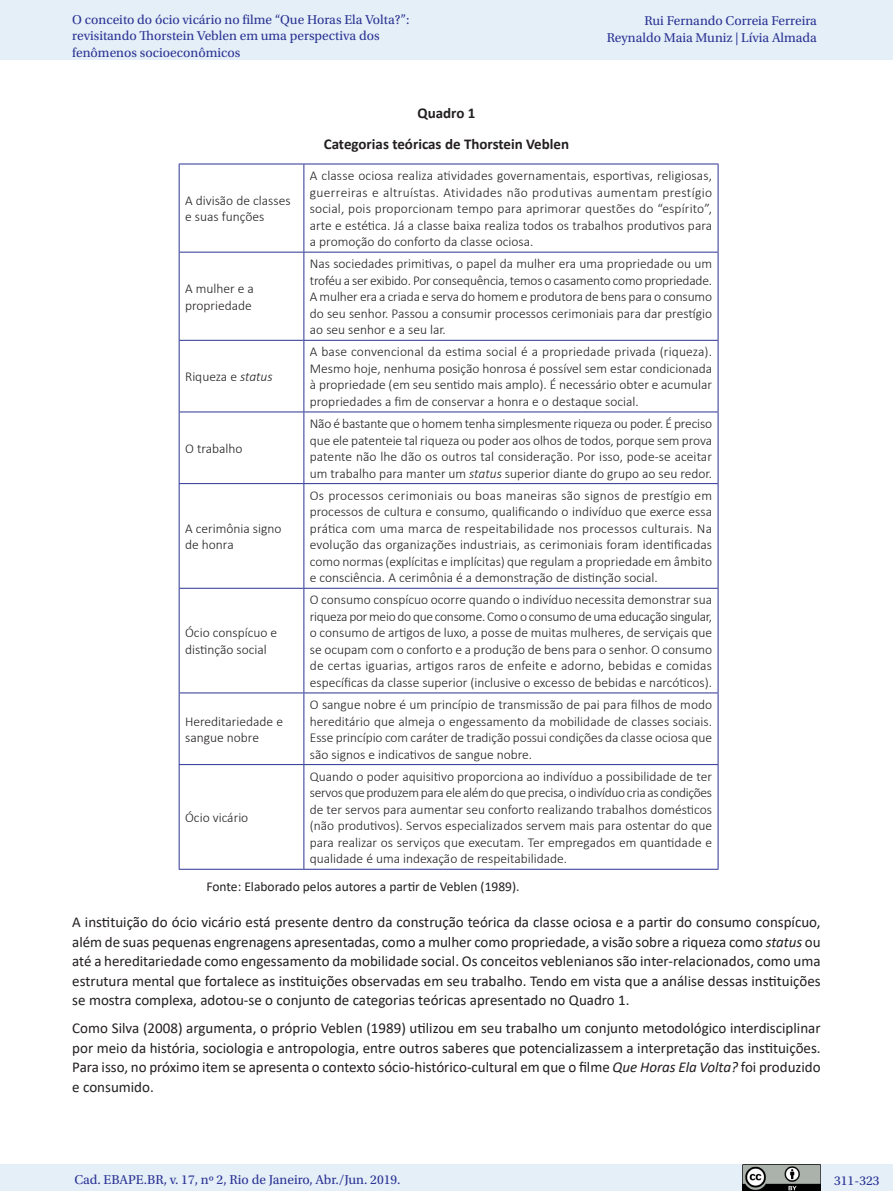
<style>
.page{position:relative;width:893px;height:1191px;background:#fff}
.page>*{position:absolute;margin:0;border:0;box-sizing:border-box;transform-origin:0 0}
._06_0_texto{font:15px/19.5px "Calibri";color:#231f20;text-align:justify}
._08_2_tabela_titulo{font:700 15px "Calibri";letter-spacing:-.005em;color:#231f20}
._08_2_tabela_texto_1{font:300 13.5px/16.5px "Calibri";color:#231f20;text-align:justify}
.t1{font:13.5px/16.5px "Utopia Std";color:#2b3393}
._08_2_tabela_fonte{font:13.5px "Calibri";color:#231f20}
.s1{font-style:italic}
</style>
<div class="page">
<div style="left:0;top:0;width:893px;height:60px;background:#e4eff8"></div>
<div style="left:0;top:1164px;width:893px;height:27px;background:#e4eff8"></div>
<img style="left:743px;top:1164px;width:78px;height:27px">
<hr style="left:179px;top:164px;width:125px;height:1px;background:#2b3393">
<hr style="left:179px;top:164px;width:1px;height:88px;background:#2b3393">
<hr style="left:304px;top:164px;width:414px;height:1px;background:#2b3393">
<hr style="left:303px;top:164px;width:1px;height:88px;background:#2b3393">
<hr style="left:718px;top:164px;width:1px;height:88px;background:#2b3393">
<hr style="left:179px;top:252px;width:125px;height:1px;background:#2b3393">
<hr style="left:179px;top:252px;width:1px;height:88px;background:#2b3393">
<hr style="left:304px;top:252px;width:414px;height:1px;background:#2b3393">
<hr style="left:303px;top:252px;width:1px;height:88px;background:#2b3393">
<hr style="left:718px;top:252px;width:1px;height:88px;background:#2b3393">
<hr style="left:179px;top:340px;width:125px;height:1px;background:#2b3393">
<hr style="left:179px;top:341px;width:1px;height:70px;background:#2b3393">
<hr style="left:304px;top:340px;width:414px;height:1px;background:#2b3393">
<hr style="left:303px;top:341px;width:1px;height:70px;background:#2b3393">
<hr style="left:718px;top:341px;width:1px;height:70px;background:#2b3393">
<hr style="left:179px;top:411px;width:125px;height:1px;background:#2b3393">
<hr style="left:179px;top:412px;width:1px;height:71px;background:#2b3393">
<hr style="left:304px;top:411px;width:414px;height:1px;background:#2b3393">
<hr style="left:303px;top:412px;width:1px;height:71px;background:#2b3393">
<hr style="left:718px;top:412px;width:1px;height:71px;background:#2b3393">
<hr style="left:179px;top:483px;width:125px;height:1px;background:#2b3393">
<hr style="left:179px;top:484px;width:1px;height:104px;background:#2b3393">
<hr style="left:304px;top:483px;width:414px;height:1px;background:#2b3393">
<hr style="left:303px;top:484px;width:1px;height:104px;background:#2b3393">
<hr style="left:718px;top:484px;width:1px;height:104px;background:#2b3393">
<hr style="left:179px;top:588px;width:125px;height:1px;background:#2b3393">
<hr style="left:179px;top:588px;width:1px;height:104px;background:#2b3393">
<hr style="left:304px;top:588px;width:414px;height:1px;background:#2b3393">
<hr style="left:303px;top:588px;width:1px;height:104px;background:#2b3393">
<hr style="left:718px;top:588px;width:1px;height:104px;background:#2b3393">
<hr style="left:179px;top:692px;width:125px;height:1px;background:#2b3393">
<hr style="left:179px;top:693px;width:1px;height:71px;background:#2b3393">
<hr style="left:304px;top:692px;width:414px;height:1px;background:#2b3393">
<hr style="left:303px;top:693px;width:1px;height:71px;background:#2b3393">
<hr style="left:718px;top:693px;width:1px;height:71px;background:#2b3393">
<hr style="left:179px;top:764px;width:125px;height:1px;background:#2b3393">
<hr style="left:179px;top:765px;width:1px;height:104px;background:#2b3393">
<hr style="left:304px;top:764px;width:414px;height:1px;background:#2b3393">
<hr style="left:303px;top:765px;width:1px;height:104px;background:#2b3393">
<hr style="left:718px;top:765px;width:1px;height:104px;background:#2b3393">
<hr style="left:179px;top:869px;width:125px;height:1px;background:#2b3393">
<hr style="left:304px;top:869px;width:414px;height:1px;background:#2b3393">
<p class="t1" style="left:72px;top:11px;width:339px">O conceito do ócio vicário no filme “Que Horas Ela Volta?”: revisitando Thorstein Veblen em uma perspectiva dos fenômenos socioeconômicos</p>
<p class="_08_2_tabela_titulo" style="left:417px;top:102px;width:60px">Quadro 1</p>
<p class="_08_2_tabela_titulo" style="left:324px;top:133px;width:247px">Categorias teóricas de Thorstein Veblen</p>
<p class="t1" style="left:607px;top:13px;width:212px;text-align:right">Rui Fernando Correia Ferreira<br>Reynaldo Maia Muniz | Lívia Almada</p>
<p class="_08_2_tabela_texto_1" style="left:185px;top:192px;width:107px">A divisão de classes e suas funções</p>
<p class="_08_2_tabela_texto_1" style="left:185px;top:280px;width:70px">A mulher e a propriedade</p>
<p class="_08_2_tabela_texto_1" style="left:185px;top:368px;width:89px">Riqueza e <span class="s1">status</span></p>
<p class="_08_2_tabela_texto_1" style="left:185px;top:440px;width:59px">O trabalho</p>
<p class="_08_2_tabela_texto_1" style="left:185px;top:520px;width:98px">A cerimônia signo de honra</p>
<p class="_08_2_tabela_texto_1" style="left:185px;top:624px;width:94px">Ócio conspícuo e distinção social</p>
<p class="_08_2_tabela_texto_1" style="left:185px;top:712px;width:99px">Hereditariedade e sangue nobre</p>
<p class="_08_2_tabela_texto_1" style="left:310px;top:167px;width:404px">A classe ociosa realiza atividades governamentais, esportivas, religiosas, guerreiras e altruístas. Atividades não produtivas aumentam prestígio social, pois proporcionam tempo para aprimorar questões do “espírito”, arte e estética. Já a classe baixa realiza todos os trabalhos produtivos para a promoção do conforto da classe ociosa.</p>
<p class="_08_2_tabela_texto_1" style="left:310px;top:255px;width:404px">Nas sociedades primitivas, o papel da mulher era uma propriedade ou um troféu a ser exibido. Por consequência, temos o casamento como propriedade.<br>A mulher era a criada e serva do homem e produtora de bens para o consumo do seu senhor. Passou a consumir processos cerimoniais para dar prestígio ao seu senhor e a seu lar.</p>
<p class="_08_2_tabela_texto_1" style="left:310px;top:343px;width:404px">A base convencional da estima social é a propriedade privada (riqueza).<br>Mesmo hoje, nenhuma posição honrosa é possível sem estar condicionada à propriedade (em seu sentido mais amplo). É necessário obter e acumular propriedades a fim de conservar a honra e o destaque social.</p>
<p class="_08_2_tabela_texto_1" style="left:310px;top:415px;width:404px">Não é bastante que o homem tenha simplesmente riqueza ou poder. É preciso que ele patenteie tal riqueza ou poder aos olhos de todos, porque sem prova patente não lhe dão os outros tal consideração. Por isso, pode-se aceitar um trabalho para manter um <span class="s1">status</span> superior diante do grupo ao seu redor.</p>
<p class="_08_2_tabela_texto_1" style="left:310px;top:487px;width:404px">Os processos cerimoniais ou boas maneiras são signos de prestígio em processos de cultura e consumo, qualificando o indivíduo que exerce essa prática com uma marca de respeitabilidade nos processos culturais. Na evolução das organizações industriais, as cerimoniais foram identificadas como normas (explícitas e implícitas) que regulam a propriedade em âmbito e consciência. A cerimônia é a demonstração de distinção social.</p>
<p class="_08_2_tabela_texto_1" style="left:310px;top:591px;width:404px">O consumo conspícuo ocorre quando o indivíduo necessita demonstrar sua riqueza por meio do que consome. Como o consumo de uma educação singular, o consumo de artigos de luxo, a posse de muitas mulheres, de serviçais que se ocupam com o conforto e a produção de bens para o senhor. O consumo de certas iguarias, artigos raros de enfeite e adorno, bebidas e comidas específicas da classe superior (inclusive o excesso de bebidas e narcóticos).</p>
<p class="_08_2_tabela_texto_1" style="left:310px;top:696px;width:404px">O sangue nobre é um princípio de transmissão de pai para filhos de modo hereditário que almeja o engessamento da mobilidade de classes sociais.<br>Esse princípio com caráter de tradição possui condições da classe ociosa que são signos e indicativos de sangue nobre.</p>
<p class="_08_2_tabela_texto_1" style="left:310px;top:768px;width:404px">Quando o poder aquisitivo proporciona ao indivíduo a possibilidade de ter servos que produzem para ele além do que precisa, o indivíduo cria as condições de ter servos para aumentar seu conforto realizando trabalhos domésticos (não produtivos). Servos especializados servem mais para ostentar do que para realizar os serviços que executam. Ter empregados em quantidade e qualidade é uma indexação de respeitabilidade.</p>
<p class="_08_2_tabela_fonte" style="left:206px;top:877px;width:315px">Fonte: Elaborado pelos autores a partir de Veblen (1989).</p>
<p class="_06_0_texto" style="left:72px;top:912px;width:750px">A instituição do ócio vicário está presente dentro da construção teórica da classe ociosa e a partir do consumo conspícuo, além de suas pequenas engrenagens apresentadas, como a mulher como propriedade, a visão sobre a riqueza como <span class="s1">status</span> ou até a hereditariedade como engessamento da mobilidade social. Os conceitos veblenianos são inter-relacionados, como uma estrutura mental que fortalece as instituições observadas em seu trabalho. Tendo em vista que a análise dessas instituições se mostra complexa, adotou-se o conjunto de categorias teóricas apresentado no Quadro 1.</p>
<p class="_06_0_texto" style="left:72px;top:1018px;width:750px">Como Silva (2008) argumenta, o próprio Veblen (1989) utilizou em seu trabalho um conjunto metodológico interdisciplinar por meio da história, sociologia e antropologia, entre outros saberes que potencializassem a interpretação das instituições.<br>Para isso, no próximo item se apresenta o contexto sócio-histórico-cultural em que o filme <span class="s1">Que Horas Ela Volta?</span> foi produzido e consumido.</p>
<p class="_08_2_tabela_texto_1" style="left:185px;top:809px;width:65px">Ócio vicário</p>
<p class="t1" style="left:74px;top:1171px;width:328px">Cad. EBAPE.BR, v. 17, nº 2, Rio de Janeiro, Abr./Jun. 2019.</p>
<p class="t1" style="left:834px;top:1172px;width:47px">311-323</p>
</div>
